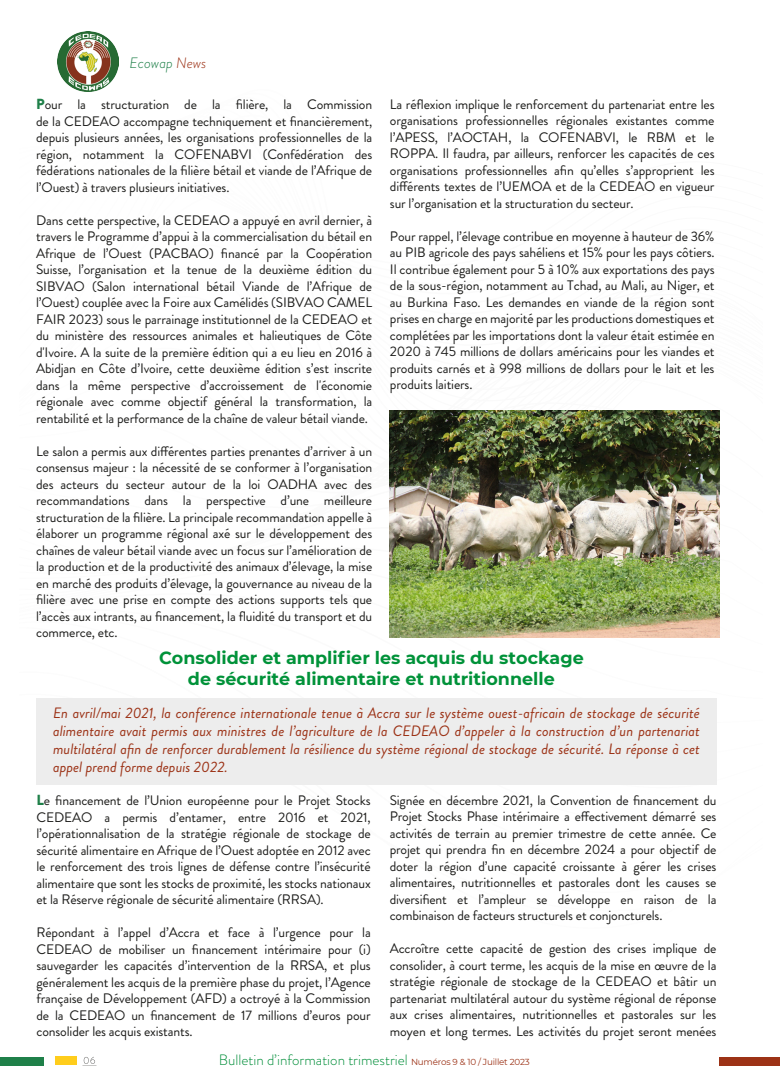
<style>
.page{position:relative;width:780px;height:1088px;background:#fff}
.page>*{position:absolute;margin:0;border:0;box-sizing:border-box;transform-origin:0 0}
.t1{font:700 17.5px/21px "Montserrat";color:#009239;text-align:center}
.t2{font:italic 15px/18px "Brandon Grotesque";color:#9c3216;text-align:justify}
.t3{font:300 15px "Brandon Grotesque";color:#008e39}
.t4{font:italic 300 15px "Brandon Grotesque";color:#1f8049}
.t5{font:13.75px/16.5px "Brandon Grotesque";letter-spacing:-.01em;color:#1d1d1b;text-align:justify}
.s1{color:#9c3216}
.s2{font-weight:900;font-size:14.62px;color:#1f8049}
.s3{font-family:"Montserrat";font-weight:400;font-size:8.75px;color:#9c3216}
</style>
<div class="page">
<div style="left:56px;top:1056px;width:21px;height:8px;background:#ffcd1c"></div>
<svg style="left:84px;top:1057px;width:11px;height:7px"></svg>
<img style="left:58px;top:31px;width:60px;height:60px">
<div style="left:0;top:1057px;width:44px;height:9px;background:#1f8049"></div>
<div style="left:36px;top:698px;width:680px;height:86px;background:#ededed"></div>
<div style="left:719px;top:1057px;width:61px;height:9px;background:#9c3216"></div>
<img style="left:390px;top:411px;width:329px;height:226px">
<p class="t4" style="left:130px;top:53px;width:78px">Ecowap <span class="s1">News</span></p>
<p class="t5" style="left:36px;top:97px;width:337px"><span class="s2">P</span>our la structuration de la filière, la Commission de la CEDEAO accompagne techniquement et financièrement, depuis plusieurs années, les organisations professionnelles de la région, notamment la COFENABVI (Confédération des fédérations nationales de la filière bétail et viande de l’Afrique de l’Ouest) à travers plusieurs initiatives.</p>
<p class="t5" style="left:36px;top:212px;width:337px">Dans cette perspective, la CEDEAO a appuyé en avril dernier, à travers le Programme d’appui à la commercialisation du bétail en Afrique de l’Ouest (PACBAO) financé par la Coopération Suisse, l’organisation et la tenue de la deuxième édition du SIBVAO (Salon international bétail Viande de l’Afrique de l’Ouest) couplée avec la Foire aux Camélidés (SIBVAO CAMEL FAIR 2023) sous le parrainage institutionnel de la CEDEAO et du ministère des ressources animales et halieutiques de Côte d'Ivoire. A la suite de la première édition qui a eu lieu en 2016 à Abidjan en Côte d’Ivoire, cette deuxième édition s’est inscrite dans la même perspective d’accroissement de l'économie régionale avec comme objectif général la transformation, la rentabilité et la performance de la chaîne de valeur bétail viande.</p>
<p class="t5" style="left:36px;top:443px;width:337px">Le salon a permis aux différentes parties prenantes d’arriver à un consensus majeur : la nécessité de se conformer à l’organisation des acteurs du secteur autour de la loi OADHA avec des recommandations dans la perspective d’une meilleure structuration de la filière. La principale recommandation appelle à élaborer un programme régional axé sur le développement des chaînes de valeur bétail viande avec un focus sur l’amélioration de la production et de la productivité des animaux d’élevage, la mise en marché des produits d’élevage, la gouvernance au niveau de la filière avec une prise en compte des actions supports tels que l’accès aux intrants, au financement, la fluidité du transport et du commerce, etc.</p>
<p class="t5" style="left:390px;top:96px;width:326px">La réflexion implique le renforcement du partenariat entre les organisations professionnelles régionales existantes comme l’APESS, l’AOCTAH, la COFENABVI, le RBM et le ROPPA. Il faudra, par ailleurs, renforcer les capacités de ces organisations professionnelles afin qu’elles s’approprient les différents textes de l’UEMOA et de la CEDEAO en vigueur sur l’organisation et la structuration du secteur.</p>
<p class="t5" style="left:390px;top:228px;width:326px">Pour rappel, l’élevage contribue en moyenne à hauteur de 36% au PIB agricole des pays sahéliens et 15% pour les pays côtiers.<br>Il contribue également pour 5 à 10% aux exportations des pays de la sous-région, notamment au Tchad, au Mali, au Niger, et au Burkina Faso. Les demandes en viande de la région sont prises en charge en majorité par les productions domestiques et complétées par les importations dont la valeur était estimée en 2020 à 745 millions de dollars américains pour les viandes et produits carnés et à 998 millions de dollars pour le lait et les produits laitiers.</p>
<p class="t1" style="left:159px;top:646px;width:426px">Consolider et amplifier les acquis du stockage de sécurité alimentaire et nutritionnelle</p>
<p class="t2" style="left:53px;top:704px;width:648px">En avril/mai 2021, la conférence internationale tenue à Accra sur le système ouest-africain de stockage de sécurité alimentaire avait permis aux ministres de l’agriculture de la CEDEAO d’appeler à la construction d’un partenariat multilatéral afin de renforcer durablement la résilience du système régional de stockage de sécurité. La réponse à cet appel prend forme depuis 2022.</p>
<p class="t5" style="left:36px;top:792px;width:336px"><span class="s2">L</span>e financement de l’Union européenne pour le Projet Stocks CEDEAO a permis d’entamer, entre 2016 et 2021, l’opérationnalisation de la stratégie régionale de stockage de sécurité alimentaire en Afrique de l’Ouest adoptée en 2012 avec le renforcement des trois lignes de défense contre l’insécurité alimentaire que sont les stocks de proximité, les stocks nationaux et la Réserve régionale de sécurité alimentaire (RRSA).</p>
<p class="t5" style="left:36px;top:924px;width:336px">Répondant à l’appel d’Accra et face à l’urgence pour la CEDEAO de mobiliser un financement intérimaire pour (i) sauvegarder les capacités d’intervention de la RRSA, et plus généralement les acquis de la première phase du projet, l’Agence française de Développement (AFD) a octroyé à la Commission de la CEDEAO un financement de 17 millions d’euros pour consolider les acquis existants.</p>
<p class="t5" style="left:390px;top:792px;width:328px">Signée en décembre 2021, la Convention de financement du Projet Stocks Phase intérimaire a effectivement démarré ses activités de terrain au premier trimestre de cette année. Ce projet qui prendra fin en décembre 2024 a pour objectif de doter la région d’une capacité croissante à gérer les crises alimentaires, nutritionnelles et pastorales dont les causes se diversifient et l’ampleur se développe en raison de la combinaison de facteurs structurels et conjoncturels.</p>
<p class="t5" style="left:390px;top:940px;width:328px">Accroître cette capacité de gestion des crises implique de consolider, à court terme, les acquis de la mise en œuvre de la stratégie régionale de stockage de la CEDEAO et bâtir un partenariat multilatéral autour du système régional de réponse aux crises alimentaires, nutritionnelles et pastorales sur les moyen et long termes. Les activités du projet seront menées</p>
<p class="t3" style="left:219px;top:1049px;width:312px">Bulletin d’information trimestriel <span class="s3">Numéros 9 &amp; 10 / Juillet 2023</span></p>
</div>
